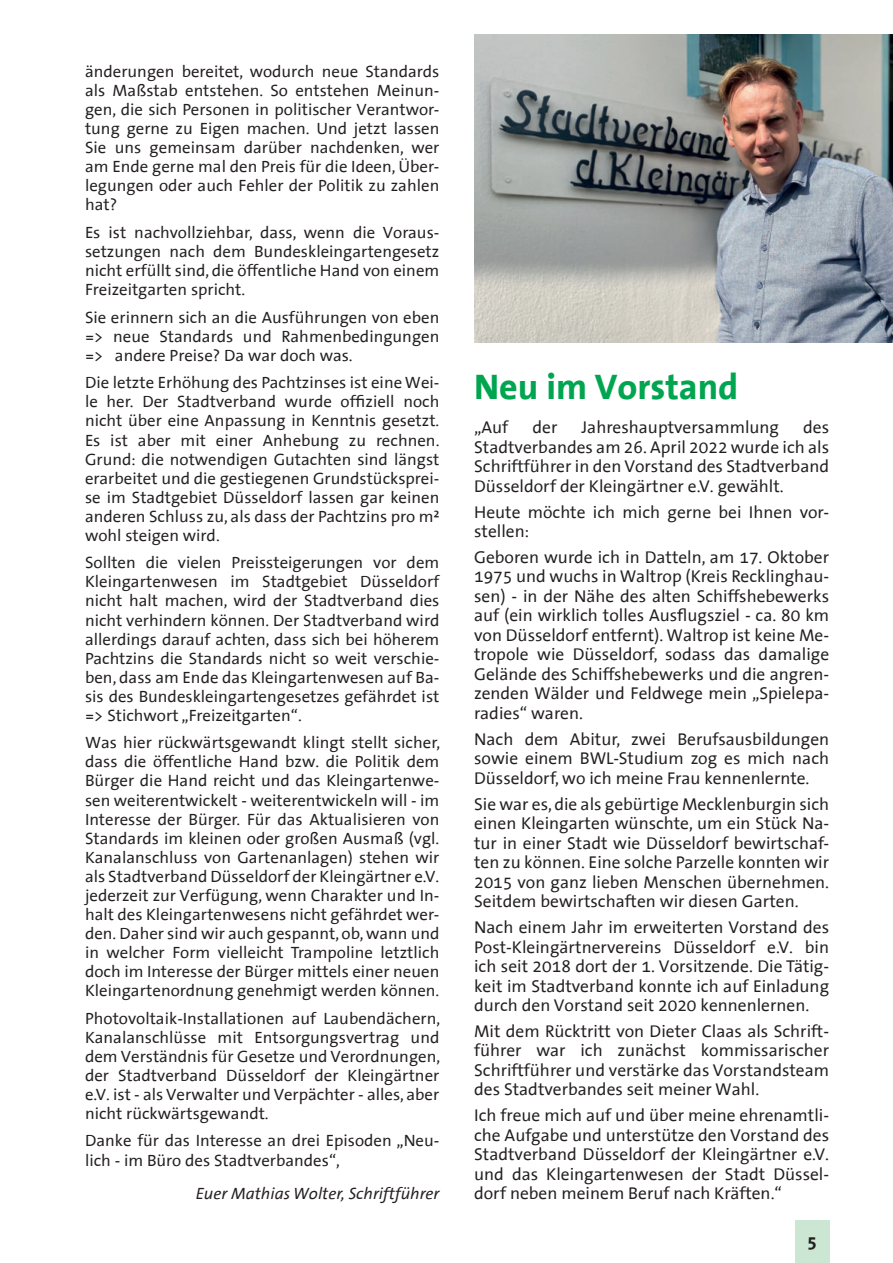
<style>
.page{position:relative;width:893px;height:1263px;background:#fff}
.page>*{position:absolute;margin:0;border:0;box-sizing:border-box;transform-origin:0 0}
.t1{font:700 36px "The Sans Office";color:#00a54f}
.t2{font:700 18px "The Sans Office";color:#231f20}
.t3{font:17.25px/19.5px "The Sans Office";color:#231f20;text-align:justify}
.t4{font:16.5px/19px "The Sans Office";color:#231f20;text-align:justify}
.t5{font:italic 16.5px "The Sans Office";color:#231f20}
</style>
<div class="page">
<div style="left:795px;top:1220px;width:34px;height:43px;background:#cbe6d3"></div>
<img style="left:474px;top:34px;width:419px;height:308px">
<p class="t4" style="left:85px;top:63px;width:356px">änderungen bereitet, wodurch neue Stan dards als Maßstab entstehen. So entstehen Meinun&shy;gen, die sich Personen in politischer Verantwor&shy;tung gerne zu Eigen machen. Und jetzt lassen Sie uns ge meinsam darüber nach denken, wer am Ende gerne mal den Preis für die Ideen, Über&shy;legungen oder auch Fehler der Politik zu zahlen hat?</p>
<p class="t4" style="left:85px;top:224px;width:356px">Es ist nachvollziehbar, dass, wenn die Voraus&shy;set zungen nach dem Bundeskleingartengesetz nicht erfüllt sind, die öffentliche Hand von einem Frei zeitgarten spricht.</p>
<p class="t4" style="left:85px;top:308px;width:356px">Sie erinnern sich an die Ausführungen von eben =&gt; neue Standards und Rahmenbedin gungen =&gt; andere Preise? Da war doch was.</p>
<p class="t4" style="left:85px;top:374px;width:356px">Die letzte Erhöhung des Pachtzinses ist eine Wei&shy;le her. Der Stadtverband wurde offiziell noch nicht über eine Anpassung in Kenntnis gesetzt.<br>Es ist aber mit einer Anhebung zu rechnen.<br>Grund: die notwendigen Gutachten sind längst erarbeitet und die gestiegenen Grundstücksprei&shy;se im Stadtgebiet Düsseldorf lassen gar keinen an deren Schluss zu, als dass der Pachtzins pro m² wohl steigen wird.</p>
<p class="t4" style="left:85px;top:554px;width:356px">Sollten die vielen Preissteigerungen vor dem Kleingartenwesen im Stadtgebiet Düsseldorf nicht halt machen, wird der Stadtverband dies nicht verhindern können. Der Stadtverband wird aller dings darauf achten, dass sich bei höherem Pachtzins die Standards nicht so weit verschie&shy;ben, dass am Ende das Kleingartenwesen auf Ba&shy;sis des Bundeskleingartengesetzes gefähr det ist =&gt; Stichwort „Freizeitgarten“.</p>
<p class="t4" style="left:85px;top:734px;width:357px">Was hier rückwärtsgewandt klingt stellt sicher, dass die öffentliche Hand bzw. die Politik dem Bürger die Hand reicht und das Kleingartenwe&shy;sen weiterentwickelt - weiterentwickeln will - im Inte resse der Bürger. Für das Aktualisieren von Stan dards im kleinen oder großen Ausmaß (vgl.<br>Ka nalanschluss von Gartenanlagen) stehen wir als Stadtverband Düsseldorf der Kleingärtner e.V. je derzeit zur Verfügung, wenn Charakter und In&shy;halt des Kleingartenwesens nicht gefähr det wer&shy;den. Daher sind wir auch gespannt, ob, wann und in welcher Form vielleicht Trampoline letztlich doch im Interesse der Bürger mittels einer neuen Klein gartenordnung genehmigt werden können.</p>
<p class="t4" style="left:85px;top:1009px;width:357px">Photovoltaik-Installationen auf Laubendächern, Kanalanschlüsse mit Entsorgungsvertrag und dem Verständnis für Gesetze und Verordnun gen, der Stadtverband Düsseldorf der Klein gärtner e.V. ist - als Verwalter und Verpächter - alles, aber nicht rückwärtsgewandt.</p>
<p class="t4" style="left:85px;top:1132px;width:356px">Danke für das Interesse an drei Episoden „Neu&shy;lich - im Büro des Stadtverbandes“,</p>
<p class="t5" style="left:196px;top:1185px;width:245px">Euer Mathias Wolter, Schriftführer</p>
<h1 class="t1" style="left:474px;top:369px;width:266px">Neu im Vorstand</h1>
<p class="t3" style="left:474px;top:418px;width:36px">„Auf</p>
<p class="t3" style="left:532px;top:418px;width:26px">der</p>
<p class="t3" style="left:582px;top:418px;width:199px">Jahreshauptversammlung</p>
<p class="t3" style="left:474px;top:418px;width:357px;text-indent:329px">des Stadtver bandes am 26. April 2022 wurde ich als Schrift führer in den Vorstand des Stadtverband Düssel dorf der Kleingärtner e.V. gewählt.</p>
<p class="t3" style="left:474px;top:503px;width:357px">Heute möchte ich mich gerne bei Ihnen vor&shy;stellen:</p>
<p class="t3" style="left:474px;top:548px;width:357px">Geboren wurde ich in Datteln, am 17. Oktober 1975 und wuchs in Waltrop (Kreis Recklinghau&shy;sen) - in der Nähe des alten Schiffshebewerks auf (ein wirklich tolles Ausflugsziel - ca. 80 km von Düsseldorf entfernt). Waltrop ist keine Me&shy;tropole wie Düsseldorf, sodass das damalige Gelände des Schiffshebewerks und die angren&shy;zenden Wälder und Feldwege mein „Spielepa&shy;radies“ wa ren.</p>
<p class="t3" style="left:474px;top:730px;width:357px">Nach dem Abitur, zwei Berufsausbildungen sowie einem BWL-Studium zog es mich nach Düssel dorf, wo ich meine Frau kennenlernte.</p>
<p class="t3" style="left:474px;top:795px;width:357px">Sie war es, die als gebürtige Mecklenburgin sich einen Kleingarten wünschte, um ein Stück Na&shy;tur in einer Stadt wie Düsseldorf bewirtschaf&shy;ten zu können. Eine solche Parzelle konnten wir 2015 von ganz lieben Menschen übernehmen.<br>Seitdem bewirtschaften wir diesen Garten.</p>
<p class="t3" style="left:474px;top:918px;width:357px">Nach einem Jahr im erweiterten Vorstand des Post-Kleingärtnervereins Düsseldorf e.V. bin ich seit 2018 dort der 1. Vorsitzende. Die Tätig&shy;keit im Stadtverband konnte ich auf Einladung durch den Vorstand seit 2020 kennenlernen.</p>
<p class="t3" style="left:474px;top:1022px;width:357px">Mit dem Rück tritt von Dieter Claas als Schrift&shy;führer war ich zu nächst kommissarischer Schriftführer und verstärke das Vorstandsteam des Stadtverbandes seit meiner Wahl.</p>
<p class="t3" style="left:474px;top:1107px;width:357px">Ich freue mich auf und über meine ehrenamtli&shy;che Aufgabe und unterstütze den Vorstand des Stadt verband Düsseldorf der Kleingärtner e.V. und das Kleingartenwesen der Stadt Düssel&shy;dorf neben meinem Beruf nach Kräften.“</p>
<p class="t2" style="left:807px;top:1233px;width:11px">5</p>
</div>
